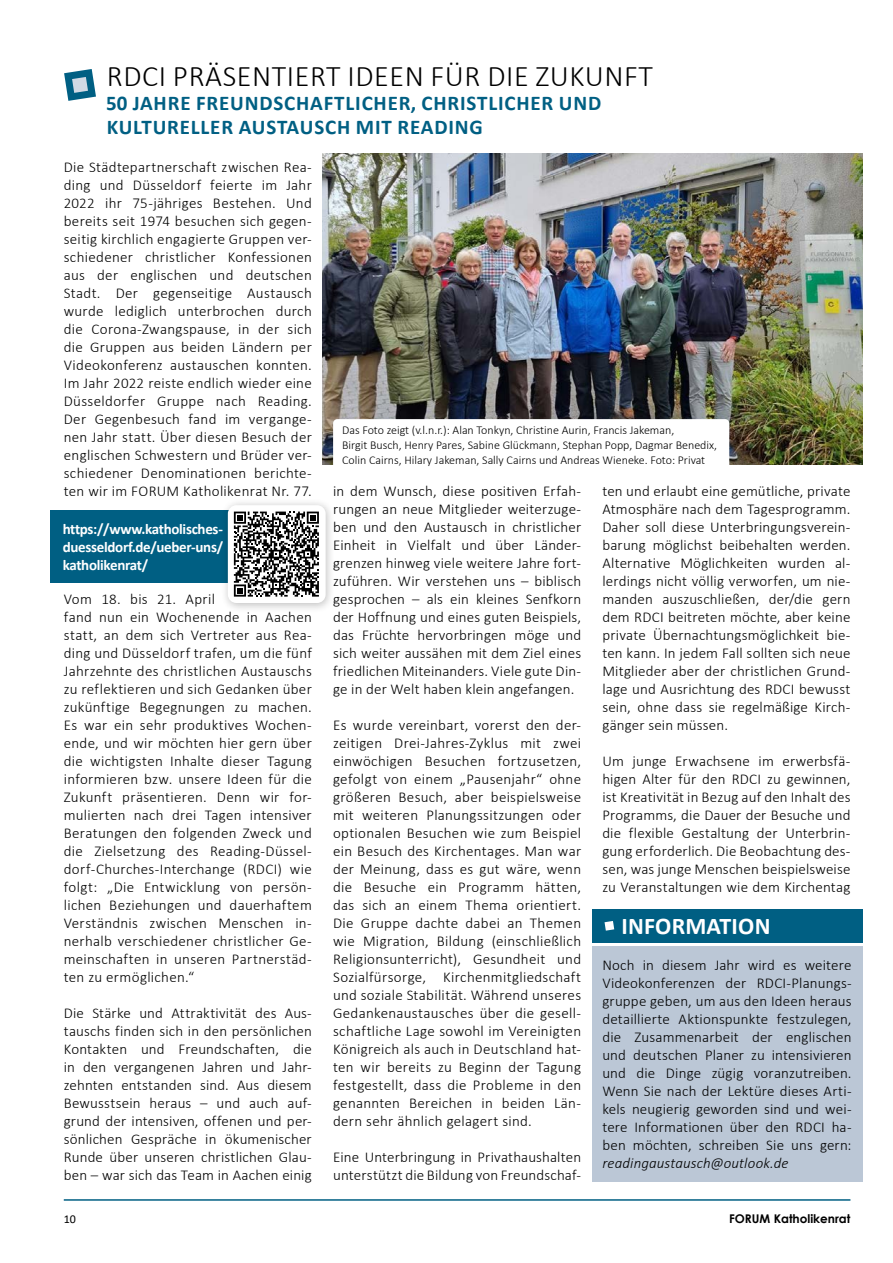
<style>
.page{position:relative;width:893px;height:1263px;background:#fff}
.page>*{position:absolute;margin:0;border:0;box-sizing:border-box;transform-origin:0 0}
.t1{font:300 30px "Calibri";letter-spacing:.02em;color:#000}
.t2{font:700 24px "Calibri";letter-spacing:.01em;color:#fff}
.t3{font:700 21px/24px "Calibri";letter-spacing:.04em;color:#005f83}
.t4{font:300 15px/18px "Calibri";letter-spacing:.02em;color:#000;text-align:justify}
.t5{font:700 15px/18px "Calibri";letter-spacing:-.02em;color:#fff;text-align:justify}
.t6{font:italic 300 15px "Calibri";letter-spacing:.01em;color:#000}
.t7{font:300 12px/15px "Calibri";color:#000}
.t8{font:700 12px "Century Gothic";color:#000}
.t9{font:12px "Calibri";color:#000}
</style>
<div class="page">
<hr style="left:64px;top:1199px;width:786px;height:2px;background:#005f83">
<svg style="left:64px;top:69px;width:32px;height:32px"></svg>
<div style="left:592px;top:910px;width:270px;height:33px;background:#005f83"></div>
<svg style="left:604px;top:921px;width:10px;height:10px"></svg>
<div style="left:592px;top:946px;width:270px;height:235px;background:#bbc7d6"></div>
<img style="left:322px;top:154px;width:540px;height:311px">
<svg style="left:333px;top:419px;width:396px;height:46px"></svg>
<div style="left:50px;top:510px;width:196px;height:73px;background:#005f83"></div>
<div style="left:221px;top:498px;width:115px;height:115px;background:#000;opacity:.25"></div>
<div style="left:228px;top:505px;width:98px;height:98px;background:#fff;border-radius:9px"></div>
<svg style="left:234px;top:512px;width:85px;height:85px"></svg>
<h1 class="t1" style="left:107px;top:58px;width:548px">RDCI PRÄSENTIERT IDEEN FÜR DIE ZUKUNFT</h1>
<h3 class="t3" style="left:106px;top:91px;width:497px">50 JAHRE FREUNDSCHAFTLICHER, CHRISTLICHER UND<br>KULTURELLER AUSTAUSCH MIT READING</h3>
<p class="t4" style="left:64px;top:158px;width:250px">Die Städtepartnerschaft zwischen Rea&shy;ding und Düsseldorf feierte im Jahr 2022 ihr 75-jähriges Bestehen. Und bereits seit 1974 besuchen sich gegen&shy;seitig kirchlich engagierte Gruppen ver&shy;schiedener christlicher Konfessionen aus der englischen und deutschen Stadt. Der gegenseitige Austausch wurde lediglich unterbrochen durch die Corona-Zwangspause, in der sich die Gruppen aus beiden Ländern per Videokonferenz austauschen konnten.<br>Im Jahr 2022 reiste endlich wieder eine Düsseldorfer Gruppe nach Reading.<br>Der Gegenbesuch fand im vergange&shy;nen Jahr statt. Über diesen Besuch der englischen Schwestern und Brüder ver&shy;schiedener Denominationen berichte&shy;ten wir im FORUM Katholikenrat Nr. 77.</p>
<p class="t7" style="left:342px;top:423px;width:376px">Das Foto zeigt (v.l.n.r.): Alan Tonkyn, Christine Aurin, Francis Jakeman,<br>Birgit Busch, Henry Pares, Sabine Glückmann, Stephan Popp, Dagmar Benedix,<br>Colin Cairns, Hilary Jakeman, Sally Cairns und Andreas Wieneke. Foto: Privat</p>
<p class="t4" style="left:333px;top:482px;width:250px">in dem Wunsch, diese positiven Erfah&shy;rungen an neue Mitglieder weiterzuge&shy;ben und den Austausch in christlicher Einheit in Vielfalt und über Länder&shy;grenzen hinweg viele weitere Jahre fort&shy;zuführen. Wir verstehen uns – biblisch gesprochen – als ein kleines Senfkorn der Hoffnung und eines guten Beispiels, das Früchte hervorbringen möge und sich weiter aussähen mit dem Ziel eines friedlichen Miteinanders. Viele gute Din&shy;ge in der Welt haben klein angefangen.</p>
<p class="t4" style="left:333px;top:716px;width:250px">Es wurde vereinbart, vorerst den der&shy;zeitigen Drei-Jahres-Zyklus mit zwei einwöchigen Besuchen fortzusetzen, gefolgt von einem „Pausenjahr“ ohne größeren Besuch, aber beispielsweise mit weiteren Planungssitzungen oder optionalen Besuchen wie zum Beispiel ein Besuch des Kirchentages. Man war der Meinung, dass es gut wäre, wenn die Besuche ein Programm hätten, das sich an einem Thema orientiert.<br>Die Gruppe dachte dabei an Themen wie Migration, Bildung (einschließlich Religionsunterricht), Gesundheit und Sozialfürsorge, Kirchenmitgliedschaft und soziale Stabilität. Während unseres Gedankenaustausches über die gesell&shy;schaftliche Lage sowohl im Vereinigten Königreich als auch in Deutschland hat&shy;ten wir bereits zu Beginn der Tagung festgestellt, dass die Probleme in den genannten Bereichen in beiden Län&shy;dern sehr ähnlich gelagert sind.</p>
<p class="t4" style="left:333px;top:1148px;width:250px">Eine Unterbringung in Privathaushalten unterstützt die Bildung von Freundschaf-</p>
<p class="t4" style="left:602px;top:482px;width:250px">ten und erlaubt eine gemütliche, private Atmosphäre nach dem Tagesprogramm.<br>Daher soll diese Unterbringungsverein&shy;barung möglichst beibehalten werden.<br>Alternative Möglichkeiten wurden al&shy;lerdings nicht völlig verworfen, um nie&shy;manden auszuschließen, der/die gern dem RDCI beitreten möchte, aber keine private Übernachtungsmöglichkeit bie&shy;ten kann. In jedem Fall sollten sich neue Mitglieder aber der christlichen Grund&shy;lage und Ausrichtung des RDCI bewusst sein, ohne dass sie regelmäßige Kirch&shy;gänger sein müssen.</p>
<p class="t4" style="left:602px;top:752px;width:250px">Um junge Erwachsene im erwerbsfä&shy;higen Alter für den RDCI zu gewinnen, ist Kreativität in Bezug auf den Inhalt des Programms, die Dauer der Besuche und die flexible Gestaltung der Unterbrin&shy;gung erforderlich. Die Beobachtung des&shy;sen, was junge Menschen beispielsweise zu Veranstaltungen wie dem Kirchentag</p>
<h2 class="t2" style="left:621px;top:909px;width:150px">INFORMATION</h2>
<p class="t4" style="left:602px;top:956px;width:251px">Noch in diesem Jahr wird es weitere Videokonferenzen der RDCI-Planungs&shy;gruppe geben, um aus den Ideen heraus detaillierte Aktionspunkte festzulegen, die Zusammenarbeit der englischen und deutschen Planer zu intensivieren und die Dinge zügig voranzutreiben.<br>Wenn Sie nach der Lektüre dieses Arti&shy;kels neugierig geworden sind und wei&shy;tere Informationen über den RDCI ha&shy;ben möchten, schreiben Sie uns gern:</p>
<p class="t6" style="left:602px;top:1154px;width:188px">readingaustausch@outlook.de</p>
<p class="t5" style="left:63px;top:520px;width:162px">https://www.katholisches&shy;duesseldorf.de/ueber-uns/ katholikenrat/</p>
<p class="t4" style="left:64px;top:590px;width:250px;text-align:left">Vom 18. bis 21. April<br>fand nun ein Wochenende in Aachen statt, an dem sich Vertreter aus Rea&shy;ding und Düsseldorf trafen, um die fünf Jahrzehnte des christlichen Austauschs zu reflektieren und sich Gedanken über zukünftige Begegnungen zu machen.<br>Es war ein sehr produktives Wochen&shy;ende, und wir möchten hier gern über die wichtigsten Inhalte dieser Tagung informieren bzw. unsere Ideen für die Zukunft präsentieren. Denn wir for&shy;mulierten nach drei Tagen intensiver Beratungen den folgenden Zweck und die Zielsetzung des Reading-Düssel&shy;dorf-Churches-Interchange (RDCI) wie folgt: „Die Entwicklung von persön&shy;lichen Beziehungen und dauerhaftem Verständnis zwischen Menschen in&shy;nerhalb verschiedener christlicher Ge&shy;meinschaften in unseren Partnerstäd&shy;ten zu ermöglichen.“</p>
<p class="t4" style="left:64px;top:1004px;width:250px">Die Stärke und Attraktivität des Aus&shy;tauschs finden sich in den persönlichen Kontakten und Freundschaften, die in den vergangenen Jahren und Jahr&shy;zehnten entstanden sind. Aus diesem Bewusstsein heraus – und auch auf&shy;grund der intensiven, offenen und per&shy;sönlichen Gespräche in ökumenischer Runde über unseren christlichen Glau&shy;ben – war sich das Team in Aachen einig</p>
<p class="t9" style="left:64px;top:1211px;width:14px">10</p>
<p class="t8" style="left:729px;top:1210px;width:123px">FORUM Katholikenrat</p>
</div>
